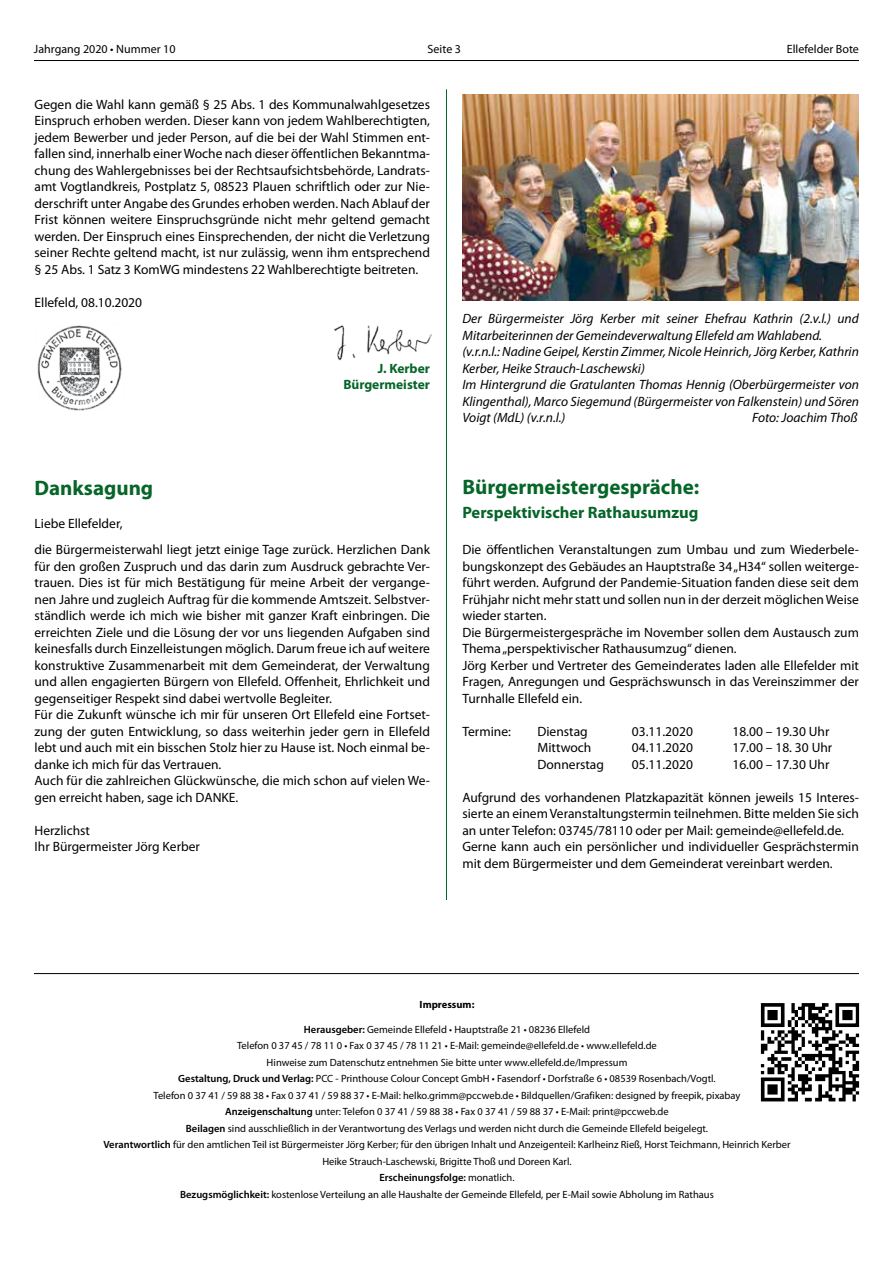
<style>
.page{position:relative;width:893px;height:1263px;background:#fff}
.page>*{position:absolute;margin:0;border:0;box-sizing:border-box;transform-origin:0 0}
.t1{font:700 21px "Myriad Pro";color:#066528}
.t2{font:700 16.5px "Myriad Pro";color:#066528}
.t3{font:13.5px/16.5px "Myriad Pro";color:#000}
.t4{font:italic 13.5px/16.5px "Myriad Pro";color:#000}
.t5{font:700 13.5px/16.5px "Myriad Pro";color:#066528;text-align:right}
.t6{font:12px "Myriad Pro";color:#000}
.t7{font:10.5px/16.5px "Myriad Pro";color:#000;text-align:center}
.t8{font:700 10.5px "Myriad Pro";color:#000}
.s1{font-weight:600}
</style>
<div class="page">
<hr style="left:34px;top:60px;width:825px;height:1px;background:#000">
<hr style="left:446px;top:89px;width:1px;height:1119px;background:#066528">
<img style="left:334px;top:325px;width:97px;height:35px">
<img style="left:37px;top:325px;width:85px;height:86px">
<img style="left:462px;top:94px;width:397px;height:206px">
<div style="left:435px;top:901px;width:22px;height:362px;background:#fff"></div>
<img style="left:760px;top:1003px;width:100px;height:99px">
<hr style="left:34px;top:973px;width:825px;height:1px;background:#000">
<p class="t6" style="left:34px;top:42px;width:143px">Jahrgang 2020 • Nummer 10</p>
<p class="t6" style="left:428px;top:42px;width:35px">Seite 3</p>
<p class="t6" style="left:787px;top:42px;width:74px">Ellefelder Bote</p>
<p class="t3" style="left:35px;top:96px;width:397px;text-align:justify">Gegen die Wahl kann gemäß § 25 Abs. 1 des Kommunalwahlgesetzes Einspruch erhoben werden. Dieser kann von jedem Wahlberechtigten, jedem Bewerber und jeder Person, auf die bei der Wahl Stimmen ent&shy;fallen sind, innerhalb einer Woche nach dieser öffentlichen Bekanntma&shy;chung des Wahlergebnisses bei der Rechtsaufsichtsbehörde, Landrats&shy;amt Vogtlandkreis, Postplatz 5, 08523 Plauen schriftlich oder zur Nie&shy;derschrift unter Angabe des Grundes erhoben werden. Nach Ablauf der Frist können weitere Einspruchsgründe nicht mehr geltend gemacht werden. Der Einspruch eines Einsprechenden, der nicht die Verletzung seiner Rechte geltend macht, ist nur zulässig, wenn ihm entsprechend § 25 Abs. 1 Satz 3 KomWG mindestens 22 Wahlberechtigte beitreten.</p>
<p class="t3" style="left:35px;top:293px;width:109px">Ellefeld, 08.10.2020</p>
<p class="t5" style="left:343px;top:359px;width:88px">J. Kerber<br>Bürgermeister</p>
<h1 class="t1" style="left:35px;top:474px;width:120px">Danksagung</h1>
<p class="t3" style="left:35px;top:510px;width:397px;line-height:26.2px">Liebe Ellefelder,<br>die Bürgermeisterwahl liegt jetzt einige Tage zurück. Herzlichen Dank</p>
<p class="t3" style="left:35px;top:558px;width:397px">für den großen Zuspruch und das darin zum Ausdruck gebrachte Ver&shy;trauen. Dies ist für mich Bestätigung für meine Arbeit der vergange&shy;nen Jahre und zugleich Auftrag für die kommende Amtszeit. Selbstver&shy;ständlich werde ich mich wie bisher mit ganzer Kraft einbringen. Die erreichten Ziele und die Lösung der vor uns liegenden Aufgaben sind keinesfalls durch Einzelleistungen möglich. Darum freue ich auf weitere konstruktive Zusammenarbeit mit dem Gemeinderat, der Verwaltung und allen engagierten Bürgern von Ellefeld. Offenheit, Ehrlichkeit und gegenseitiger Respekt sind dabei wertvolle Begleiter.<br>Für die Zukunft wünsche ich mir für unseren Ort Ellefeld eine Fortset&shy;zung der guten Entwicklung, so dass weiterhin jeder gern in Ellefeld lebt und auch mit ein bisschen Stolz hier zu Hause ist. Noch einmal be&shy;danke ich mich für das Vertrauen.<br>Auch für die zahlreichen Glückwünsche, die mich schon auf vielen We&shy;gen erreicht haben, sage ich DANKE.</p>
<p class="t3" style="left:35px;top:821px;width:167px">Herzlichst<br>Ihr Bürgermeister Jörg Kerber</p>
<p class="t4" style="left:462px;top:310px;width:398px">Der Bürgermeister Jörg Kerber mit seiner Ehefrau Kathrin (2.v.l.) und Mitarbeiterinnen der Gemeindeverwaltung Ellefeld am Wahlabend. (v.r.n.l.: Nadine Geipel, Kerstin Zimmer, Nicole Heinrich, Jörg Kerber, Kathrin Kerber, Heike Strauch-Laschewski)<br>Im Hintergrund die Gratulanten Thomas Hennig (Oberbürgermeister von Klingenthal), Marco Siegemund (Bürgermeister von Falkenstein) und Sören Voigt (MdL) (v.r.n.l.)</p>
<p class="t4" style="left:752px;top:409px;width:107px">Foto: Joachim Thoß</p>
<h1 class="t1" style="left:462px;top:473px;width:238px">Bürgermeistergespräche:</h1>
<p class="t2" style="left:462px;top:501px;width:237px">Perspektivischer Rathausumzug</p>
<p class="t3" style="left:462px;top:541px;width:398px">Die öffentlichen Veranstaltungen zum Umbau und zum Wiederbele&shy;bungskonzept des Gebäudes an Hauptstraße 34 „H34“ sollen weiterge&shy;führt werden. Aufgrund der Pandemie-Situation fanden diese seit dem Frühjahr nicht mehr statt und sollen nun in der derzeit möglichen Weise wieder starten.<br>Die Bürgermeistergespräche im November sollen dem Austausch zum Thema „perspektivischer Rathausumzug“ dienen.<br>Jörg Kerber und Vertreter des Gemeinderates laden alle Ellefelder mit Fragen, Anregungen und Gesprächswunsch in das Vereinszimmer der Turnhalle Ellefeld ein.</p>
<p class="t3" style="left:462px;top:722px;width:50px">Termine:</p>
<p class="t3" style="left:537px;top:722px;width:52px">Dienstag</p>
<p class="t3" style="left:632px;top:722px;width:62px">03.11.2020</p>
<p class="t3" style="left:732px;top:722px;width:98px">18.00 – 19.30 Uhr</p>
<p class="t3" style="left:537px;top:739px;width:55px">Mittwoch</p>
<p class="t3" style="left:632px;top:739px;width:62px">04.11.2020</p>
<p class="t3" style="left:732px;top:739px;width:101px">17.00 – 18. 30 Uhr</p>
<p class="t3" style="left:537px;top:755px;width:68px">Donnerstag</p>
<p class="t3" style="left:632px;top:755px;width:62px">05.11.2020</p>
<p class="t3" style="left:732px;top:755px;width:98px">16.00 – 17.30 Uhr</p>
<p class="t3" style="left:462px;top:788px;width:398px">Aufgrund des vorhandenen Platzkapazität können jeweils 15 Interes&shy;sierte an einem Veranstaltungstermin teilnehmen. Bitte melden Sie sich an unter Telefon: 03745/78110 oder per Mail: gemeinde@ellefeld.de.<br>Gerne kann auch ein persönlicher und individueller Gesprächstermin mit dem Bürgermeister und dem Gemeinderat vereinbart werden.</p>
<p class="t8" style="left:420px;top:998px;width:56px">Impressum:</p>
<p class="t7" style="left:103px;top:1021px;width:689px"><span class="s1">Herausgeber:</span> Gemeinde Ellefeld • Hauptstraße 21 • 08236 Ellefeld<br>Telefon 0 37 45 / 78 11 0 • Fax 0 37 45 / 78 11 21 • E-Mail: gemeinde@ellefeld.de • www.ellefeld.de<br>Hinweise zum Datenschutz entnehmen Sie bitte unter www.ellefeld.de/Impressum<br><span class="s1">Gestaltung, Druck und Verlag:</span> PCC - Printhouse Colour Concept GmbH • Fasendorf • Dorfstraße 6 • 08539 Rosenbach/Vogtl.<br>Telefon 0 37 41 / 59 88 38 • Fax 0 37 41 / 59 88 37 • E-Mail: helko.grimm@pccweb.de • Bildquellen/Grafiken: designed by freepik, pixabay<br><span class="s1">Anzeigenschaltung</span> unter: Telefon 0 37 41 / 59 88 38 • Fax 0 37 41 / 59 88 37 • E-Mail: print@pccweb.de<br><span class="s1">Beilagen</span> sind ausschließlich in der Verantwortung des Verlags und werden nicht durch die Gemeinde Ellefeld beigelegt.<br><span class="s1">Verantwortlich</span> für den amtlichen Teil ist Bürgermeister Jörg Kerber; für den übrigen Inhalt und Anzeigenteil: Karlheinz Rieß, Horst Teichmann, Heinrich Kerber Heike Strauch-Laschewski, Brigitte Thoß und Doreen Karl.<br><span class="s1">Erscheinungsfolge:</span> monatlich.<br><span class="s1">Bezugsmöglichkeit:</span> kostenlose Verteilung an alle Haushalte der Gemeinde Ellefeld, per E-Mail sowie Abholung im Rathaus</p>
</div>
